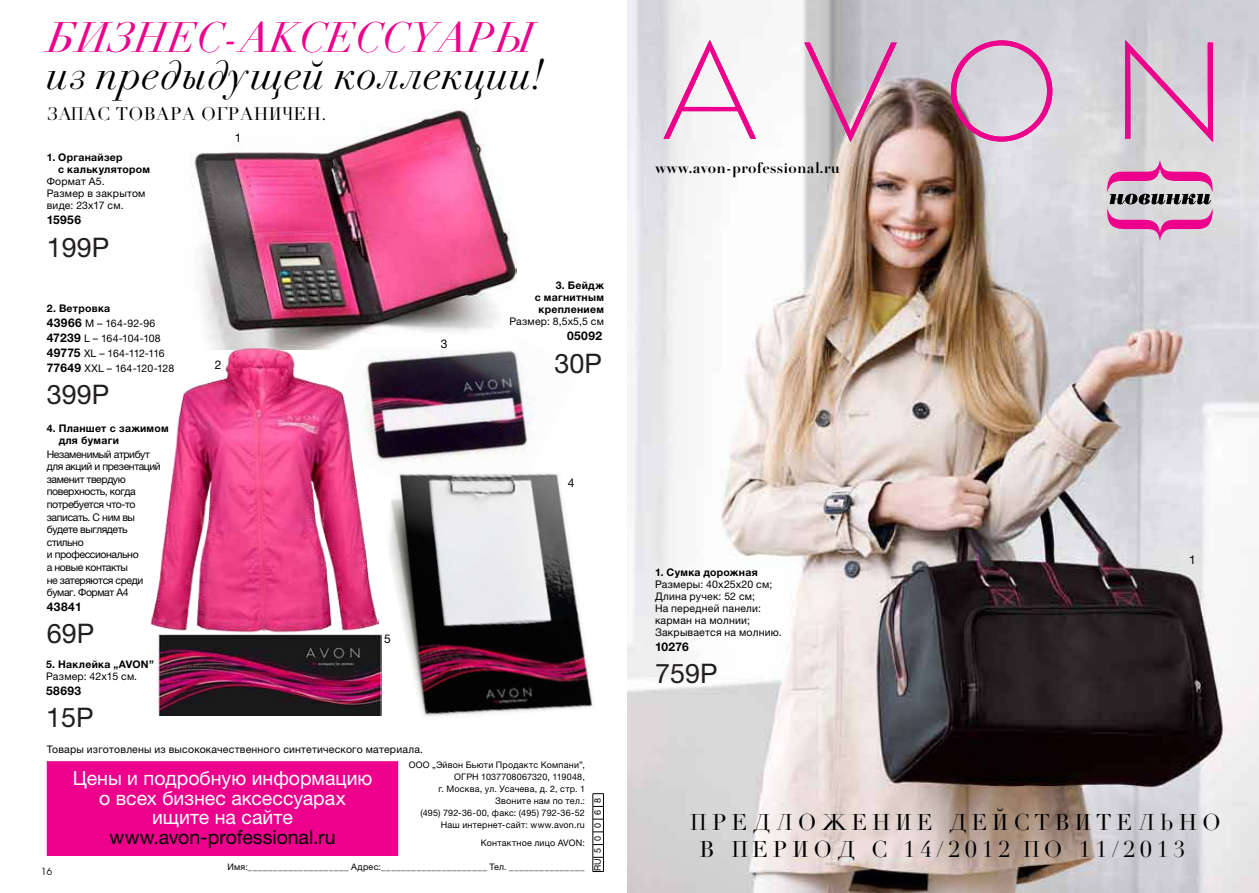
<style>
.page{position:relative;width:1259px;height:893px;background:#fff}
.page>*{position:absolute;margin:0;border:0;box-sizing:border-box;transform-origin:0 0}
.t1{font:italic 42px "Didot L Ts Pro";letter-spacing:.015em;color:#000}
.t2{font:italic 42px "Didot L Ts Pro";color:#ec008c}
.t3{font:27px "Helvetica Neue LTW1 Gs 55 Roman";color:#231f20}
.t4{font:22.5px/27px "Didot L Ts Pro";letter-spacing:.22em;color:#000}
.t5{font:19.5px/19.5px "Helvetica Neue LTW1 Gs 55 Roman";color:#fff;text-align:center}
.t6{font:19.5px "Helvetica Neue LTW1 Gs 55 Roman";color:#000}
.t7{font:18px "Didot L Ts Pro";letter-spacing:.02em;color:#000}
.t8{font:700 15px "Didot L Ts Pro";letter-spacing:.02em;color:#000}
.t9{font:700 12px "Helvetica Neue LTW1 Gs 55 Roman";letter-spacing:.03em;color:#000}
.t10{font:12px "Helvetica Neue LTW1 Gs 55 Roman";color:#000}
.t11{font:10.5px/12px "Helvetica Neue LTW1 Gs 55 Roman";letter-spacing:.02em;color:#000}
.t12{font:10.5px/12.6px "Helvetica Neue LTW1 Gs 55 Roman";letter-spacing:-.04em;color:#000}
.t13{font:700 10.5px/12px "Helvetica Neue LTW1 Gs 55 Roman";letter-spacing:.025em;color:#000}
.t14{font:10.5px/15px "Helvetica Neue LTW1 Gs 55 Roman";letter-spacing:-.035em;color:#000}
.t15{font:10.5px "Helvetica Neue LTW1 Gs 55 Roman";color:#000}
.t16{font:9.75px "ITC Avant Garde Got Boo";color:#000}
.t17{font:9px/12px "Helvetica Neue LTW1 Gs 55 Roman";letter-spacing:.025em;color:#000;text-align:right}
.t18{font:9px "Helvetica Neue LTW1 Gs 55 Roman";letter-spacing:.855em;color:#000}
.s1{font-weight:700}
.s2{font-weight:700;font-size:12px}
</style>
<div class="page">
<img style="left:378px;top:350px;width:155px;height:114px">
<img style="left:627px;top:0;width:632px;height:893px">
<img style="left:194px;top:110px;width:323px;height:232px">
<img style="left:158px;top:634px;width:223px;height:82px">
<svg style="left:951px;top:40px;width:101px;height:102px;background:#d3acc6"></svg>
<svg style="left:804px;top:43px;width:93px;height:99px;background:#c09faf"></svg>
<svg style="left:1125px;top:40px;width:88px;height:102px;background:#d7abc8"></svg>
<svg style="left:663px;top:40px;width:93px;height:99px"></svg>
<svg style="left:592px;top:793px;width:12px;height:79px"></svg>
<svg style="left:1106px;top:161px;width:107px;height:79px;background:#cb96b7"></svg>
<div style="left:48px;top:762px;width:349px;height:93px;background:#ec008c"></div>
<div style="left:47px;top:761px;width:351px;height:95px;border:2px solid #ec008c"></div>
<img style="left:389px;top:473px;width:204px;height:244px">
<img style="left:150px;top:342px;width:228px;height:296px">
<h1 class="t2" style="left:47px;top:10px;width:489px">БИЗНЕС-АКСЕССУАРЫ</h1>
<h1 class="t1" style="left:47px;top:48px;width:499px">из предыдущей коллекции!</h1>
<h3 class="t7" style="left:47px;top:102px;width:281px">ЗАПАС ТОВАРА ОГРАНИЧЕН.</h3>
<p class="t13" style="left:58px;top:151px;width:93px;text-indent:-12px">1. Органайзер<br>с калькулятором</p>
<p class="t11" style="left:47px;top:176px;width:100px">Формат А5.<br>Размер в закрытом виде: 23х17 см.</p>
<h3 class="t9" style="left:47px;top:213px;width:36px">15956</h3>
<h2 class="t3" style="left:47px;top:230px;width:64px">199Р</h2>
<p class="t14" style="left:47px;top:300px;width:119px"><span class="s1">2. Ветровка<br></span><span class="s2">43966</span> М – 164-92-96<br><span class="s2">47239</span> L – 164-104-108<br><span class="s2">49775</span> XL – 164-112-116</p>
<h3 class="t9" style="left:47px;top:360px;width:36px">77649</h3>
<h2 class="t3" style="left:47px;top:378px;width:64px">399Р</h2>
<p class="t15" style="left:84px;top:361px;width:91px">XXL – 164-120-128</p>
<p class="t13" style="left:59px;top:422px;width:111px;line-height:12.6px;text-indent:-12px">4. Планшет с зажимом для бумаги</p>
<p class="t12" style="left:47px;top:447px;width:115px">Незаменимый атрибут для акций и презентаций заменит твердую поверхность, когда потребуется что-то записать. С ним вы будете выглядеть стильно<br>и профессионально<br>а новые контакты<br>не затеряются среди бумаг. Формат А4</p>
<h3 class="t9" style="left:47px;top:599px;width:37px">43841</h3>
<h2 class="t3" style="left:47px;top:617px;width:49px">69Р</h2>
<p class="t13" style="left:46px;top:658px;width:109px">5. Наклейка „AVON”</p>
<p class="t11" style="left:46px;top:670px;width:93px">Размер: 42х15 см.</p>
<h3 class="t9" style="left:46px;top:683px;width:37px">58693</h3>
<h2 class="t3" style="left:46px;top:701px;width:49px">15Р</h2>
<h3 class="t10" style="left:235px;top:130px;width:8px">1</h3>
<h3 class="t10" style="left:215px;top:357px;width:8px">2</h3>
<h3 class="t10" style="left:384px;top:632px;width:8px">5</h3>
<p class="t11" style="left:47px;top:743px;width:378px">Товары изготовлены из высококачественного синтетического материала.</p>
<h3 class="t10" style="left:441px;top:336px;width:8px">3</h3>
<p class="t13" style="left:535px;top:279px;width:71px;text-align:right">3. Бейдж<br>с магнитным креплением</p>
<p class="t11" style="left:509px;top:315px;width:96px">Размер: 8,5х5,5 см</p>
<h3 class="t9" style="left:567px;top:329px;width:36px">05092</h3>
<h2 class="t3" style="left:554px;top:346px;width:49px">30Р</h2>
<h3 class="t10" style="left:568px;top:475px;width:8px">4</h3>
<p class="t16" style="left:41px;top:865px;width:12px">16</p>
<p class="t17" style="left:409px;top:758px;width:178px">ООО „Эйвон Бьюти Продактс Компани”,<br>ОГРН 1037708067320, 119048,<br>г. Москва, ул. Усачева, д. 2, стр. 1<br>Звоните нам по тел.:<br>(495) 792-36-00, факс: (495) 792-36-52<br>Наш интернет-сайт: www.avon.ru</p>
<p class="t17" style="left:481px;top:836px;width:106px">Контактное лицо AVON:</p>
<p class="t17" style="left:227px;top:860px;width:359px">Имя:____________________ Адрес:_____________________ Тел. _______________</p>
<h3 class="t5" style="left:73px;top:768px;width:301px">Цены и подробную информацию о всех бизнес аксессуарах ищите на сайте</h3>
<h3 class="t6" style="left:109px;top:825px;width:228px">www.avon-professional.ru</h3>
<p class="t18" style="left:592px;top:871px;width:75px;rotate:-90deg">RU50068</p>
<h3 class="t8" style="left:655px;top:158px;width:187px">www.avon-professional.ru</h3>
<p class="t13" style="left:655px;top:566px;width:104px">1. Cумка дорожная</p>
<p class="t11" style="left:655px;top:578px;width:128px">Размеры: 40х25х20 см;<br>Длина ручек: 52 см;<br>На передней панели: карман на молнии;<br>Закрывается на молнию.</p>
<h3 class="t9" style="left:655px;top:639px;width:35px">10276</h3>
<h2 class="t3" style="left:655px;top:657px;width:64px">759Р</h2>
<h3 class="t10" style="left:1189px;top:552px;width:8px">1</h3>
<h3 class="t4" style="left:699px;top:809px;width:523px;text-indent:-10px">ПРЕДЛОЖЕНИЕ ДЕЙСТВИТЕЛьНО<br>В ПЕРИОД С 14/2012 ПО 11/2013</h3>
</div>
